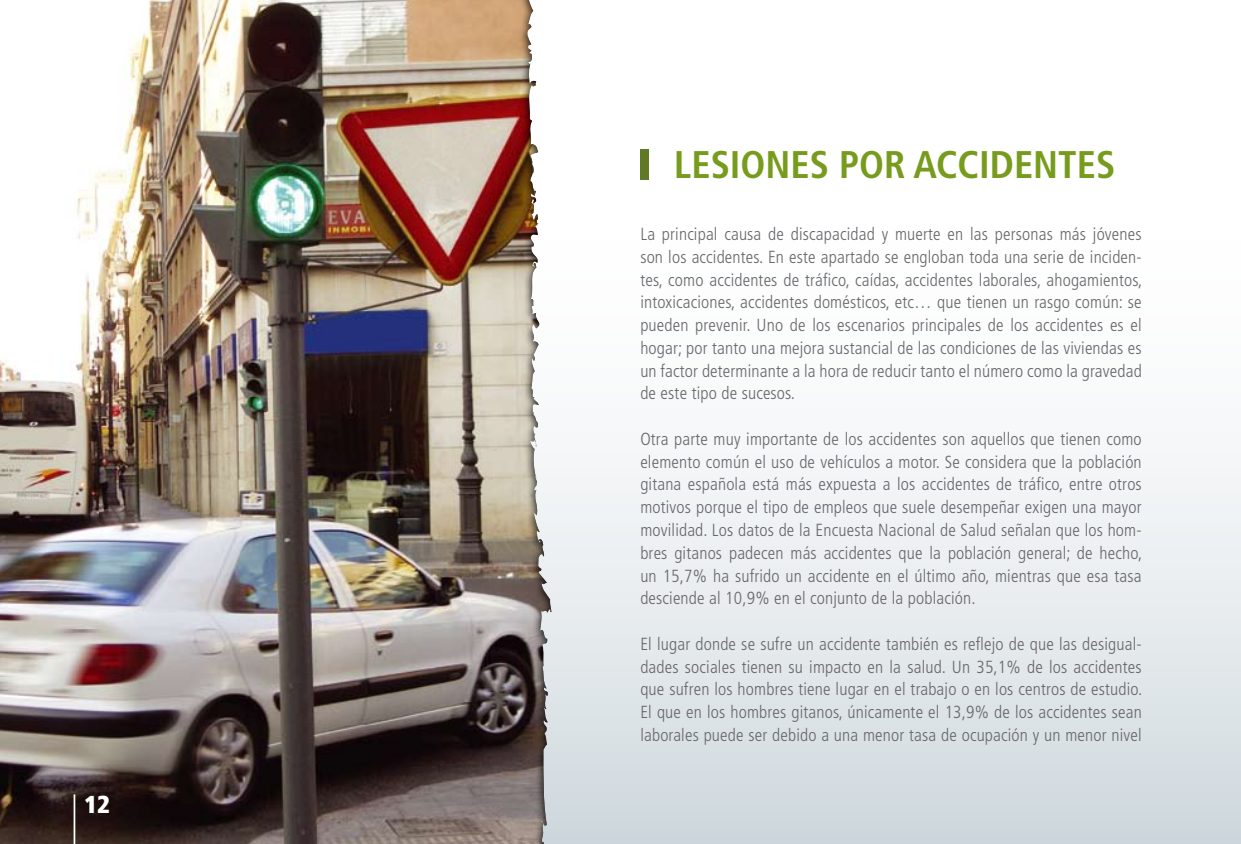
<style>
.page{position:relative;width:1241px;height:844px;background:#fff}
.page>*{position:absolute;margin:0;border:0;box-sizing:border-box;transform-origin:0 0}
.t1{font:700 condensed 38.5px "Frutiger";color:#779c1d}
.t2{font:900 condensed 24.5px "Frutiger";color:#fff}
.t3{font:300 condensed 17.5px/22.8px "Frutiger";letter-spacing:.01em;color:#68676c;text-align:justify}
</style>
<div class="page">
<div style="left:0;top:240px;width:1240px;height:603px;background:linear-gradient(to bottom,#fff,#d2dbdf)"></div>
<div style="left:0;top:0;width:552px;height:843px;background:#000;opacity:.75"></div>
<hr style="left:74px;top:794px;width:1px;height:49px;background:#fff">
<div style="left:640px;top:149px;width:9px;height:31px;background:#617825"></div>
<h2 class="t2" style="left:84px;top:788px;width:27px">12</h2>
<h1 class="t1" style="left:674px;top:142px;width:38px">LESIONES</h1>
<h1 class="t1" style="left:839px;top:142px;width:22px">POR</h1>
<h1 class="t1" style="left:913px;top:142px;width:21px">ACCIDENTES</h1>
<p class="t3" style="left:640px;top:223px;width:503px">La principal causa de discapacidad y muerte en las personas más jóvenes son los accidentes. En este apartado se engloban toda una serie de inciden&shy;tes, como accidentes de tráfico, caídas, accidentes laborales, ahogamientos, intoxicaciones, accidentes domésticos, etc… que tienen un rasgo común: se pueden prevenir. Uno de los escenarios principales de los accidentes es el hogar; por tanto una mejora sustancial de las condiciones de las viviendas es un factor determinante a la hora de reducir tanto el número como la gravedad de este tipo de sucesos.</p>
<p class="t3" style="left:640px;top:427px;width:503px">Otra parte muy importante de los accidentes son aquellos que tienen como elemento común el uso de vehículos a motor. Se considera que la población gitana española está más expuesta a los accidentes de tráfico, entre otros motivos porque el tipo de empleos que suele desempeñar exigen una mayor movilidad. Los datos de la Encuesta Nacional de Salud señalan que los hom&shy;bres gitanos padecen más accidentes que la población general; de hecho, un 15,7% ha sufrido un accidente en el último año, mientras que esa tasa desciende al 10,9% en el conjunto de la población.</p>
<p class="t3" style="left:640px;top:632px;width:503px">El lugar donde se sufre un accidente también es reflejo de que las desigual&shy;dades sociales tienen su impacto en la salud. Un 35,1% de los accidentes que sufren los hombres tiene lugar en el trabajo o en los centros de estudio.<br>El que en los hombres gitanos, únicamente el 13,9% de los accidentes sean laborales puede ser debido a una menor tasa de ocupación y un menor nivel</p>
</div>
